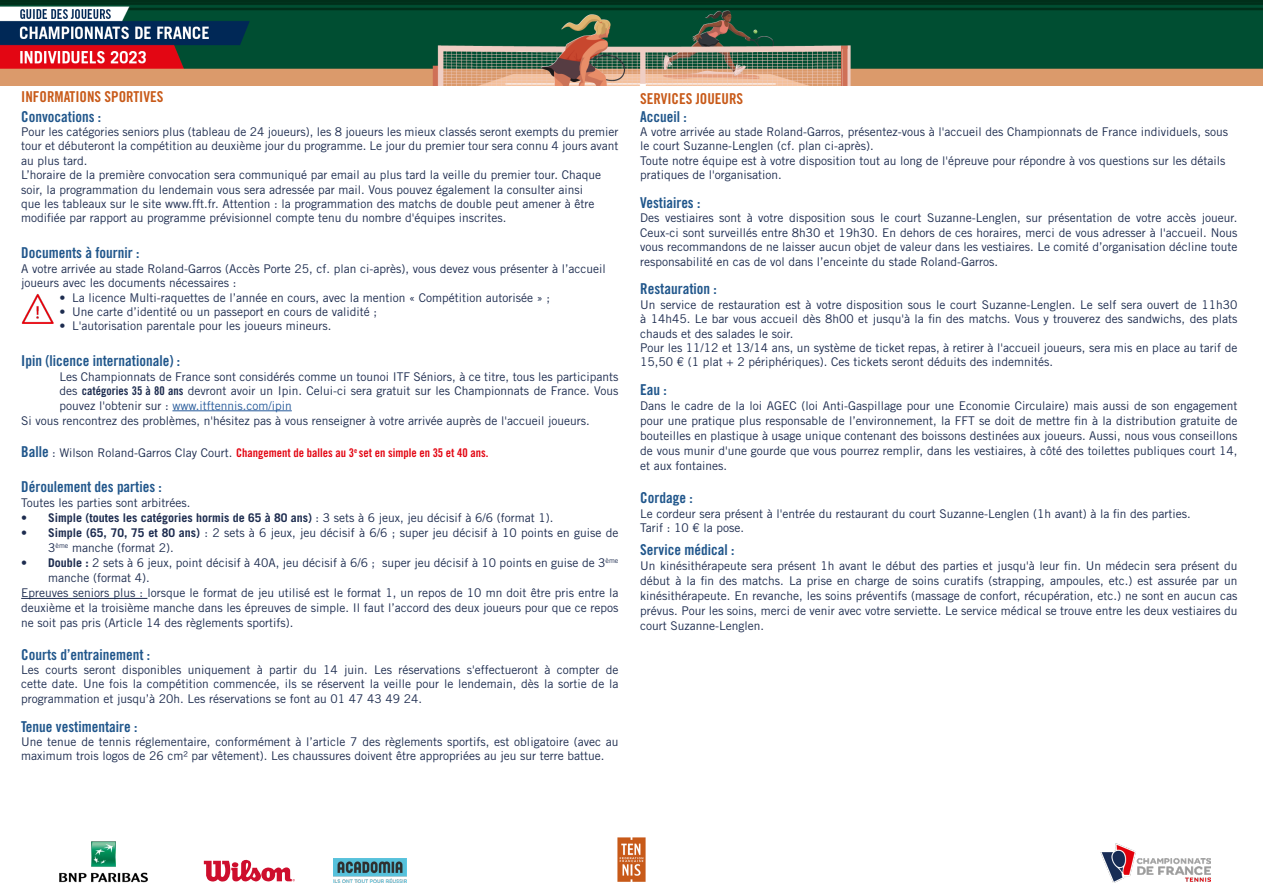
<style>
.page{position:relative;width:1263px;height:893px;background:#fff}
.page>*{position:absolute;margin:0;border:0;box-sizing:border-box;transform-origin:0 0}
.t1{font:15px "Trade Gothic LT Pro Bd Cn 20";color:#20568b}
.t2{font:15px "Trade Gothic LT Pro Bd Cn 20";color:#c85a19}
.t3{font:12px/14.4px "Trade Gothic LT Pro";color:#1d2c4f}
.t4{font:700 12px "Trade Gothic LT Pro";color:#1d2c4f}
.t5{font:12px "Trade Gothic LT Pro Bd Cn 20";color:#e30613}
.t6{font:12px "Trade Gothic LT Pro";color:#275b9b}
.s1{font-family:"Trade Gothic LT Pro Bd Cn 20"}
.s2{color:#1d2c4f}
.s3{font-size:15px;color:#20568b}
.s4{font-family:"Trade Gothic LT Pro";color:#1d2c4f}
.s5{font-weight:400}
.s6{font-weight:700}
</style>
<div class="page">
<img style="left:21px;top:294px;width:33px;height:30px">
<img style="left:0;top:0;width:1263px;height:85px">
<img style="left:617px;top:837px;width:29px;height:45px">
<img style="left:1100px;top:843px;width:110px;height:39px">
<img style="left:59px;top:841px;width:89px;height:42px">
<svg style="left:204px;top:860px;width:91px;height:21px"></svg>
<hr style="left:21px;top:598px;width:126px;height:1px;background:#1d2c4f">
<hr style="left:172px;top:410px;width:120px;height:1px;background:#275b9b">
<img style="left:333px;top:859px;width:73px;height:24px">
<p class="t2" style="left:21px;top:87px;width:144px">INFORMATIONS SPORTIVES</p>
<p class="t1" style="left:21px;top:107px;width:81px">Convocations :</p>
<p class="t3" style="left:21px;top:124px;width:599px">Pour les catégories seniors plus (tableau de 24 joueurs), les 8 joueurs les mieux classés seront exempts du premier tour et débuteront la compétition au deuxième jour du programme. Le jour du premier tour sera connu 4 jours avant au plus tard.<br>L’horaire de la première convocation sera communiqué par email au plus tard la veille du premier tour. Chaque soir, la programmation du lendemain vous sera adressée par mail. Vous pouvez également la consulter ainsi<br>que les tableaux sur le site www.fft.fr. Attention : la programmation des matchs de double peut amener à être modifiée par rapport au programme prévisionnel compte tenu du nombre d'équipes inscrites.</p>
<p class="t1" style="left:21px;top:244px;width:120px">Documents à fournir :</p>
<p class="t3" style="left:21px;top:261px;width:586px">A votre arrivée au stade Roland-Garros (Accès Porte 25, cf. plan ci-après), vous devez vous présenter à l’accueil joueurs avec les documents nécessaires :</p>
<p class="t3" style="left:59px;top:290px;width:492px">• La licence Multi-raquettes de l’année en cours, avec la mention « Compétition autorisée » ;</p>
<p class="t3" style="left:59px;top:304px;width:319px">• Une carte d’identité ou un passeport en cours de validité ;</p>
<p class="t3" style="left:59px;top:319px;width:274px">• L'autorisation parentale pour les joueurs mineurs.</p>
<p class="t1" style="left:21px;top:352px;width:161px">Ipin (licence internationale) :</p>
<p class="t3" style="left:59px;top:369px;width:560px">Les Championnats de France sont considérés comme un tounoi ITF Séniors, à ce titre, tous les participants</p>
<p class="t3" style="left:59px;top:384px;width:560px">des <span class="s1">catégories 35 à 80 ans</span> devront avoir un Ipin. Celui-ci sera gratuit sur les Championnats de France. Vous</p>
<p class="t6" style="left:59px;top:398px;width:234px"><span class="s2">pouvez l'obtenir sur :</span> www.itftennis.com/ipin</p>
<p class="t3" style="left:21px;top:413px;width:570px">Si vous rencontrez des problèmes, n'hésitez pas à vous renseigner à votre arrivée auprès de l'accueil joueurs.</p>
<p class="t5" style="left:21px;top:445px;width:469px"><span class="s3">Balle</span> <span class="s4">: Wilson Roland-Garros Clay Court.</span> Changement de balles au 3<sup>e</sup> set en simple en 35 et 40 ans.</p>
<p class="t1" style="left:21px;top:478px;width:142px">Déroulement des parties :</p>
<p class="t3" style="left:21px;top:496px;width:171px">Toutes les parties sont arbitrées.</p>
<p class="t4" style="left:21px;top:511px;width:534px">• Simple (toutes les catégories hormis de 65 à 80 ans) <span class="s5">: 3 sets à 6 jeux, jeu décisif à 6/6 (format 1).</span></p>
<p class="t3" style="left:48px;top:525px;width:572px;line-height:15px;text-indent:-27px"><span class="s6">• Simple (65, 70, 75 et 80 ans)</span> : 2 sets à 6 jeux, jeu décisif à 6/6 ; super jeu décisif à 10 points en guise de<br>3<sup>ème</sup> manche (format 2).</p>
<p class="t3" style="left:21px;top:556px;width:599px"><span class="s6">• Double :</span> 2 sets à 6 jeux, point décisif à 40A, jeu décisif à 6/6 ; super jeu décisif à 10 points en guise de 3<sup>ème</sup></p>
<p class="t3" style="left:48px;top:571px;width:103px">manche (format 4).</p>
<p class="t3" style="left:21px;top:586px;width:599px">Epreuves seniors plus : lorsque le format de jeu utilisé est le format 1, un repos de 10 mn doit être pris entre la</p>
<p class="t3" style="left:21px;top:601px;width:599px">deuxième et la troisième manche dans les épreuves de simple. Il faut l’accord des deux joueurs pour que ce repos</p>
<p class="t3" style="left:21px;top:616px;width:274px">ne soit pas pris (Article 14 des règlements sportifs).</p>
<p class="t1" style="left:21px;top:645px;width:131px">Courts d’entrainement :</p>
<p class="t3" style="left:21px;top:662px;width:599px;text-align:justify">Les courts seront disponibles uniquement à partir du 14 juin. Les réservations s'effectueront à compter de cette date. Une fois la compétition commencée, ils se réservent la veille pour le lendemain, dès la sortie de la programmation et jusqu’à 20h. Les réservations se font au 01 47 43 49 24.</p>
<p class="t1" style="left:21px;top:717px;width:118px">Tenue vestimentaire :</p>
<p class="t3" style="left:21px;top:734px;width:599px">Une tenue de tennis réglementaire, conformément à l’article 7 des règlements sportifs, est obligatoire (avec au maximum trois logos de 26 cm² par vêtement). Les chaussures doivent être appropriées au jeu sur terre battue.</p>
<p class="t2" style="left:640px;top:89px;width:105px">SERVICES JOUEURS</p>
<p class="t1" style="left:640px;top:107px;width:48px">Accueil :</p>
<p class="t3" style="left:640px;top:124px;width:589px">A votre arrivée au stade Roland-Garros, présentez-vous à l'accueil des Championnats de France individuels, sous le court Suzanne-Lenglen (cf. plan ci-après).<br>Toute notre équipe est à votre disposition tout au long de l'épreuve pour répondre à vos questions sur les détails pratiques de l'organisation.</p>
<p class="t1" style="left:640px;top:194px;width:62px">Vestiaires :</p>
<p class="t3" style="left:640px;top:211px;width:599px;text-align:justify">Des vestiaires sont à votre disposition sous le court Suzanne-Lenglen, sur présentation de votre accès joueur.<br>Ceux-ci sont surveillés entre 8h30 et 19h30. En dehors de ces horaires, merci de vous adresser à l'accueil. Nous vous recommandons de ne laisser aucun objet de valeur dans les vestiaires. Le comité d’organisation décline toute responsabilité en cas de vol dans l’enceinte du stade Roland-Garros.</p>
<p class="t1" style="left:640px;top:280px;width:78px">Restauration :</p>
<p class="t3" style="left:640px;top:297px;width:599px">Un service de restauration est à votre disposition sous le court Suzanne-Lenglen. Le self sera ouvert de 11h30 à 14h45. Le bar vous accueil dès 8h00 et jusqu'à la fin des matchs. Vous y trouverez des sandwichs, des plats chauds et des salades le soir.<br>Pour les 11/12 et 13/14 ans, un système de ticket repas, à retirer à l'accueil joueurs, sera mis en place au tarif de 15,50 € (1 plat + 2 périphériques). Ces tickets seront déduits des indemnités.</p>
<p class="t1" style="left:640px;top:381px;width:28px">Eau :</p>
<p class="t3" style="left:640px;top:398px;width:599px;line-height:15px;text-align:justify">Dans le cadre de la loi AGEC (loi Anti-Gaspillage pour une Economie Circulaire) mais aussi de son engagement pour une pratique plus responsable de l’environnement, la FFT se doit de mettre fin à la distribution gratuite de bouteilles en plastique à usage unique contenant des boissons destinées aux joueurs. Aussi, nous vous conseillons de vous munir d'une gourde que vous pourrez remplir, dans les vestiaires, à côté des toilettes publiques court 14, et aux fontaines.</p>
<p class="t1" style="left:640px;top:489px;width:54px">Cordage :</p>
<p class="t3" style="left:640px;top:506px;width:552px">Le cordeur sera présent à l'entrée du restaurant du court Suzanne-Lenglen (1h avant) à la fin des parties.<br>Tarif : 10 € la pose.</p>
<p class="t1" style="left:640px;top:540px;width:96px">Service médical :</p>
<p class="t3" style="left:640px;top:558px;width:599px;line-height:15px;text-align:justify">Un kinésithérapeute sera présent 1h avant le début des parties et jusqu'à leur fin. Un médecin sera présent du début à la fin des matchs. La prise en charge de soins curatifs (strapping, ampoules, etc.) est assurée par un kinésithérapeute. En revanche, les soins préventifs (massage de confort, récupération, etc.) ne sont en aucun cas prévus. Pour les soins, merci de venir avec votre serviette. Le service médical se trouve entre les deux vestiaires du court Suzanne-Lenglen.</p>
</div>
